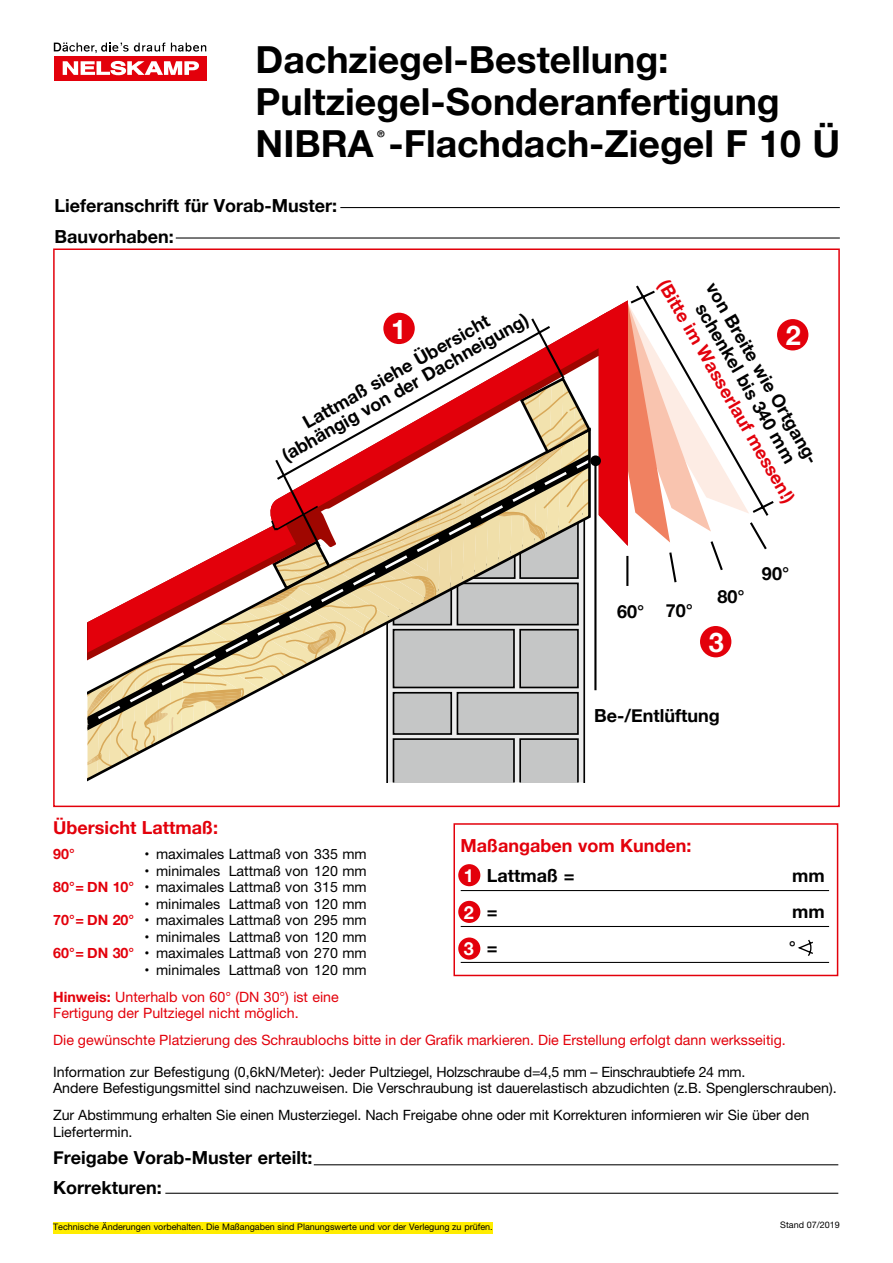
<style>
.page{position:relative;width:893px;height:1263px;background:#fff}
.page>*{position:absolute;margin:0;border:0;box-sizing:border-box;transform-origin:0 0}
.t1{font:700 37.5px/42px "Helvetica Neue CE";color:#000}
.t2{font:700 27px "Helvetica Neue";color:#fff}
.t3{font:700 18px/18px "Helvetica Neue";color:#000;text-align:center}
.t4{font:700 18px "Helvetica Neue";color:#e3000b}
.t5{font:700 18px/36.8px "Helvetica Neue";color:#fff;text-align:justify}
.t6{font:14.25px/16.5px "Helvetica Neue";letter-spacing:-.005em;color:#000;text-align:right}
.t7{font:14.25px/27px "Helvetica Neue";color:#e3000b}
.t8{font:700 14.25px "Helvetica Neue";color:#e3000b}
.t9{font:9px "Helvetica Neue";color:#000}
.s1{font-weight:700}
.s2{font-weight:700;color:#e3000b}
.s3{font-weight:700;color:#000}
.s4{color:#000}
.s5{font-family:"Helvetica Neue CE";font-weight:700}
</style>
<div class="page">
<svg style="left:596px;top:285px;width:178px;height:303px"></svg>
<svg style="left:599px;top:300px;width:29px;height:246px;fill:#e3000b"></svg>
<svg style="left:389px;top:304px;width:232px;height:231px;fill:#e3000b"></svg>
<svg style="left:88px;top:375px;width:505px;height:407px"></svg>
<svg style="left:273px;top:316px;width:293px;height:233px"></svg>
<hr style="left:594px;top:462px;width:2px;height:228px;background:#000">
<div style="left:590px;top:455px;width:11px;height:11px;background:#000;border-radius:50%"></div>
<div style="left:383px;top:313px;width:32px;height:31px;background:#e3000b;border-radius:50%"></div>
<div style="left:777px;top:319px;width:31px;height:31px;background:#e3000b;border-radius:50%"></div>
<div style="left:700px;top:626px;width:31px;height:31px;background:#e3000b;border-radius:50%"></div>
<hr style="left:340px;top:207px;width:500px;height:1px;background:#000">
<hr style="left:176px;top:237px;width:664px;height:2px;background:#000">
<div style="left:453px;top:823px;width:385px;height:153px;border:2px solid #e3000b"></div>
<hr style="left:461px;top:890px;width:368px;height:1px;background:#000">
<hr style="left:461px;top:962px;width:368px;height:1px;background:#000">
<hr style="left:461px;top:926px;width:368px;height:1px;background:#000">
<div style="left:458px;top:864px;width:22px;height:22px;background:#e3000b;border-radius:50%"></div>
<div style="left:458px;top:901px;width:22px;height:22px;background:#e3000b;border-radius:50%"></div>
<div style="left:458px;top:937px;width:22px;height:23px;background:#e3000b;border-radius:50%"></div>
<svg style="left:798px;top:939px;width:15px;height:17px"></svg>
<hr style="left:314px;top:1164px;width:524px;height:1px;background:#000">
<hr style="left:165px;top:1193px;width:673px;height:1px;background:#000">
<div style="left:53px;top:1222px;width:440px;height:11px;background:#ffed00"></div>
<div style="left:54px;top:56px;width:152px;height:24px;background:#e3000b"></div>
<svg style="left:63px;top:61px;width:136px;height:14px"></svg>
<svg style="left:171px;top:43px;width:35px;height:9px"></svg>
<svg style="left:54px;top:43px;width:111px;height:10px"></svg>
<h1 class="t1" style="left:256px;top:39px;width:586px">Dachziegel-Bestellung:<br>Pultziegel-Sonderanfertigung<br>NIBRA<sup>®</sup>-Flachdach-Ziegel F 10 Ü</h1>
<p class="t3" style="left:55px;top:191px;width:284px;line-height:30.5px;text-align:left">Lieferanschrift für Vorab-Muster:<br>Bauvorhaben:</p>
<p class="t4" style="left:675px;top:274px;width:256px;rotate:60deg">(Bitte im Wasserlauf messen!)</p>
<p class="t3" style="left:719px;top:279px;width:209px;line-height:19.5px;rotate:60deg">von Breite wie Ortgang&shy;schenkel bis 340 mm</p>
<p class="t3" style="left:270px;top:432px;width:281px;rotate:-29deg">Lattmaß siehe Übersicht (abhängig von der Dachneigung)</p>
<h2 class="t2" style="left:391px;top:308px;width:17px">1</h2>
<h2 class="t2" style="left:786px;top:314px;width:17px">2</h2>
<p class="t4" style="left:53px;top:814px;width:167px">Übersicht Lattmaß:</p>
<p class="t8" style="left:53px;top:843px;width:23px">90°</p>
<p class="t6" style="left:145px;top:846px;width:224px"><span class="s1">•</span> maximales Lattmaß von 335 mm</p>
<p class="t6" style="left:53px;top:862px;width:315px"><span class="s1">•</span> minimales Lattmaß von 120 mm<br><span class="s2">80°= DN 10°</span> <span class="s1">•</span> maximales Lattmaß von 315 mm</p>
<p class="t6" style="left:53px;top:895px;width:315px"><span class="s1">•</span> minimales Lattmaß von 120 mm<br><span class="s2">70°= DN 20°</span> <span class="s1">•</span> maximales Lattmaß von 295 mm</p>
<p class="t6" style="left:53px;top:928px;width:315px"><span class="s1">•</span> minimales Lattmaß von 120 mm<br><span class="s2">60°= DN 30°</span> <span class="s1">•</span> maximales Lattmaß von 270 mm</p>
<p class="t7" style="left:53px;top:956px;width:315px;text-indent:91px"><span class="s3">•</span> <span class="s4">minimales Lattmaß von 120 mm<br></span><span class="s5">Hinweis:</span> Unterhalb von 60° (DN 30°) ist eine</p>
<p class="t7" style="left:53px;top:1000px;width:247px">Fertigung der Pultziegel nicht möglich.</p>
<p class="t3" style="left:617px;top:603px;width:77px">60° 70°</p>
<p class="t3" style="left:717px;top:588px;width:29px">80°</p>
<h2 class="t2" style="left:709px;top:621px;width:17px">3</h2>
<p class="t3" style="left:762px;top:565px;width:29px">90°</p>
<p class="t3" style="left:594px;top:707px;width:127px">Be-/Entlüftung</p>
<p class="t4" style="left:460px;top:831px;width:232px">Maßangaben vom Kunden:</p>
<p class="t5" style="left:464px;top:858px;width:12px">1<br>2<br>3</p>
<p class="t3" style="left:487px;top:866px;width:89px">Lattmaß =</p>
<p class="t3" style="left:792px;top:866px;width:34px">mm</p>
<p class="t3" style="left:487px;top:902px;width:12px">=</p>
<p class="t3" style="left:792px;top:902px;width:34px">mm</p>
<p class="t3" style="left:487px;top:938px;width:12px">=</p>
<p class="t3" style="left:789px;top:938px;width:9px">°</p>
<p class="t7" style="left:53px;top:1027px;width:734px">Die gewünschte Platzierung des Schraublochs bitte in der Grafik markieren. Die Erstellung erfolgt dann werksseitig.</p>
<p class="t6" style="left:53px;top:1063px;width:785px;text-align:left">Information zur Befestigung (0,6kN/Meter): Jeder Pultziegel, Holzschraube d=4,5 mm – Einschraubtiefe 24 mm.<br>Andere Befestigungsmittel sind nachzuweisen. Die Verschraubung ist dauerelastisch abzudichten (z.B. Spenglerschrauben).</p>
<p class="t6" style="left:53px;top:1107px;width:758px;text-align:left">Zur Abstimmung erhalten Sie einen Musterziegel. Nach Freigabe ohne oder mit Korrekturen informieren wir Sie über den<br>Liefertermin.</p>
<p class="t3" style="left:53px;top:1143px;width:261px;line-height:30px;text-align:left">Freigabe Vorab-Muster erteilt:<br>Korrekturen:</p>
<p class="t9" style="left:53px;top:1221px;width:441px">Technische Änderungen vorbehalten. Die Maßangaben sind Planungswerte und vor der Verlegung zu prüfen.</p>
<p class="t9" style="left:780px;top:1219px;width:61px">Stand 07/2019</p>
</div>
